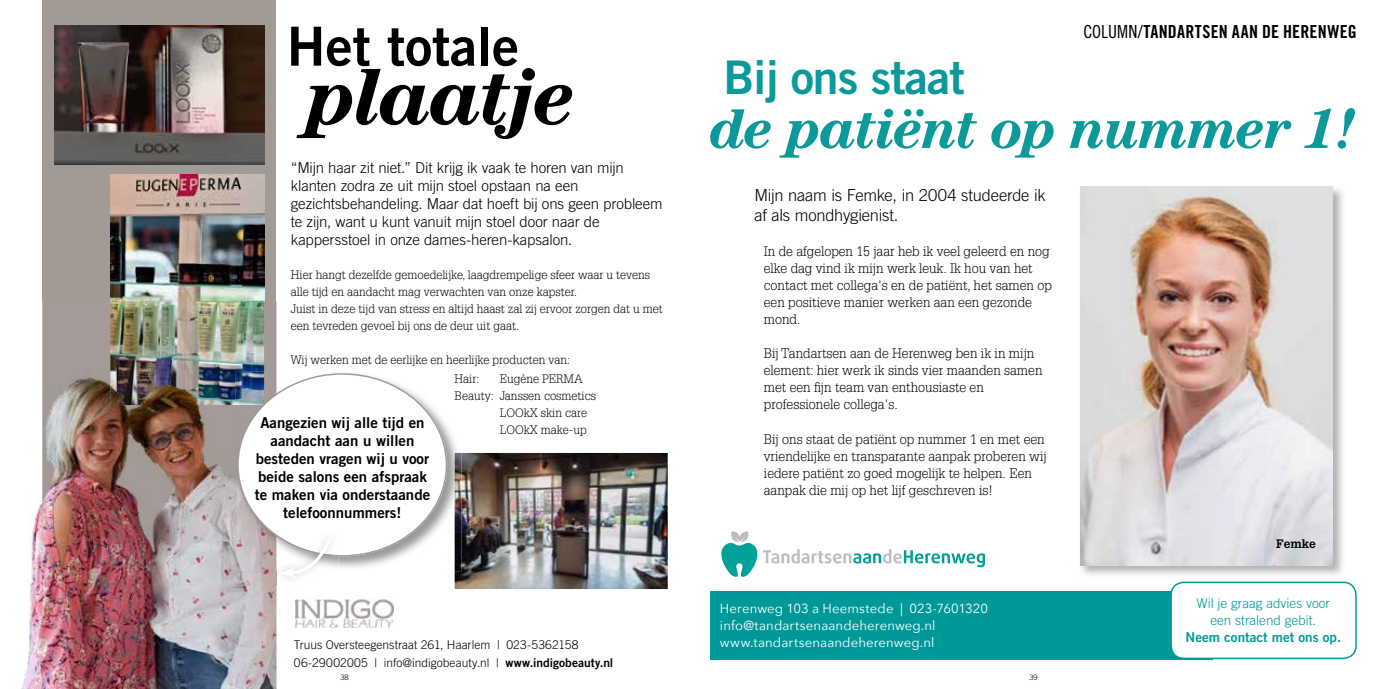
<style>
.page{position:relative;width:1378px;height:689px;background:#fff}
.page>*{position:absolute;margin:0;border:0;box-sizing:border-box;transform-origin:0 0}
.t1{font:italic 700 81.6px "Century LT";letter-spacing:-.03em;color:#000}
.t2{font:italic 700 57px "Century LT";letter-spacing:-.03em;color:#0b999a}
.t3{font:54px "Trade Gothic LT Std Bd 2";color:#000}
.t4{font:46.35px "Trade Gothic LT Std Bd 2";letter-spacing:-.02em;color:#0b999a}
.t5{font:18px "Trade Gothic LT Std Bd Cn 20";letter-spacing:.01em;color:#000}
.t6{font:300 16.5px/19.5px "Trade Gothic LT Std";letter-spacing:-.015em;color:#000}
.t7{font:300 15px/18px "Trade Gothic LT Std";letter-spacing:-.01em;color:#000}
.t8{font:15px/18px "Trade Gothic LT Std Bd 2";color:#000;text-align:center}
.t9{font:300 13.5px/17px "Glypha LT Std";color:#000}
.t10{font:300 13.5px/17px "Trade Gothic LT Std";color:#099;text-align:center}
.t11{font:13.5px "Trade Gothic LT Std Bd 2";color:#099}
.t12{font:13.2px/17px "Avenir Next";letter-spacing:.01em;color:#fff}
.t13{font:300 12px/17px "Glypha LT Std";color:#000}
.t14{font:300 12px/18px "Trade Gothic LT Std";letter-spacing:.005em;color:#000}
.t15{font:700 12px "Glypha LT Std";color:#000}
.t16{font:300 7.5px "Trade Gothic LT Std";color:#000}
.s1{font-family:"Trade Gothic LT Std Bd 2";font-weight:400}
.s2{font-family:"Trade Gothic LT Std Cn 18"}
</style>
<div class="page">
<img style="left:455px;top:453px;width:213px;height:136px">
<div style="left:43px;top:0;width:233px;height:689px;background:#a29a95"></div>
<img style="left:296px;top:600px;width:97px;height:27px">
<img style="left:55px;top:25px;width:209px;height:140px">
<img style="left:110px;top:175px;width:154px;height:126px">
<img style="left:21px;top:301px;width:22px;height:388px">
<img style="left:43px;top:301px;width:233px;height:388px">
<img style="left:235px;top:371px;width:224px;height:200px">
<img style="left:455px;top:453px;width:7px;height:118px">
<img style="left:235px;top:371px;width:29px;height:34px">
<svg style="left:237px;top:373px;width:210px;height:183px"></svg>
<img style="left:332px;top:556px;width:6px;height:15px">
<img style="left:274px;top:531px;width:64px;height:2px">
<img style="left:274px;top:533px;width:64px;height:23px">
<svg style="left:274px;top:536px;width:58px;height:50px"></svg>
<div style="left:710px;top:591px;width:503px;height:68px;background:#099"></div>
<svg style="left:763px;top:549px;width:222px;height:18px"></svg>
<svg style="left:721px;top:531px;width:36px;height:46px"></svg>
<img style="left:1080px;top:186px;width:263px;height:389px">
<img style="left:1080px;top:187px;width:253px;height:379px">
<div style="left:1171px;top:582px;width:185px;height:76px;background:#fff;border-radius:13px"></div>
<div style="left:1170px;top:581px;width:186px;height:78px;border:2px solid #099;border-radius:13px"></div>
<h3 class="t3" style="left:287px;top:13px;width:234px">Het totale</h3>
<h1 class="t1" style="left:308px;top:49px;width:271px">plaatje</h1>
<p class="t7" style="left:291px;top:158px;width:373px">“Mijn haar zit niet.” Dit krijg ik vaak te horen van mijn klanten zodra ze uit mijn stoel opstaan na een gezichtsbehandeling. Maar dat hoeft bij ons geen probleem te zijn, want u kunt vanuit mijn stoel door naar de kappersstoel in onze dames-heren-kapsalon.</p>
<p class="t13" style="left:291px;top:266px;width:373px">Hier hangt dezelfde gemoedelijke, laagdrempelige sfeer waar u tevens alle tijd en aandacht mag verwachten van onze kapster.<br>Juist in deze tijd van stress en altijd haast zal zij ervoor zorgen dat u met een tevreden gevoel bij ons de deur uit gaat.</p>
<p class="t13" style="left:291px;top:351px;width:281px">Wij werken met de eerlijke en heerlijke producten van:</p>
<p class="t8" style="left:255px;top:413px;width:177px">Aangezien wij alle tijd en aandacht aan u willen besteden vragen wij u voor beide salons een afspraak te maken via onderstaande telefoonnummers!</p>
<p class="t13" style="left:455px;top:370px;width:26px">Hair:</p>
<p class="t13" style="left:500px;top:370px;width:85px">Eugène PERMA</p>
<p class="t13" style="left:455px;top:387px;width:143px">Beauty: Janssen cosmetics</p>
<p class="t13" style="left:500px;top:404px;width:89px">LOOkX skin care</p>
<p class="t13" style="left:500px;top:421px;width:89px">LOOkX make-up</p>
<p class="t14" style="left:294px;top:635px;width:321px">Truus Oversteegenstraat 261, Haarlem | 023-5362158<br>06-29002005 | info@indigobeauty.nl | <span class="s1">www.indigobeauty.nl</span></p>
<h3 class="t5" style="left:1083px;top:21px;width:275px"><span class="s2">COLUMN/</span>TANDARTSEN AAN DE HERENWEG</h3>
<h3 class="t4" style="left:723px;top:49px;width:243px">Bij ons staat</h3>
<h2 class="t2" style="left:710px;top:95px;width:648px">de patiënt op nummer 1!</h2>
<p class="t6" style="left:754px;top:185px;width:293px">Mijn naam is Femke, in 2004 studeerde ik af als mondhygienist.</p>
<p class="t9" style="left:764px;top:243px;width:289px">In de afgelopen 15 jaar heb ik veel geleerd en nog elke dag vind ik mijn werk leuk. Ik hou van het contact met collega's en de patiënt, het samen op een positieve manier werken aan een gezonde mond.</p>
<p class="t9" style="left:764px;top:345px;width:280px">Bij Tandartsen aan de Herenweg ben ik in mijn element: hier werk ik sinds vier maanden samen met een fijn team van enthousiaste en professionele collega's.</p>
<p class="t9" style="left:764px;top:430px;width:284px">Bij ons staat de patiënt op nummer 1 en met een vriendelijke en transparante aanpak proberen wij iedere patiënt zo goed mogelijk te helpen. Een aanpak die mij op het lijf geschreven is!</p>
<p class="t12" style="left:720px;top:599px;width:270px">Herenweg 103 a Heemstede | 023-7601320 info@tandartsenaandeherenweg.nl www.tandartsenaandeherenweg.nl</p>
<p class="t15" style="left:1276px;top:536px;width:41px">Femke</p>
<p class="t10" style="left:1196px;top:595px;width:135px">Wil je graag advies voor een stralend gebit.</p>
<p class="t11" style="left:1185px;top:629px;width:157px">Neem contact met ons op.</p>
<p class="t16" style="left:340px;top:672px;width:10px">38</p>
<p class="t16" style="left:1029px;top:672px;width:10px">39</p>
</div>
